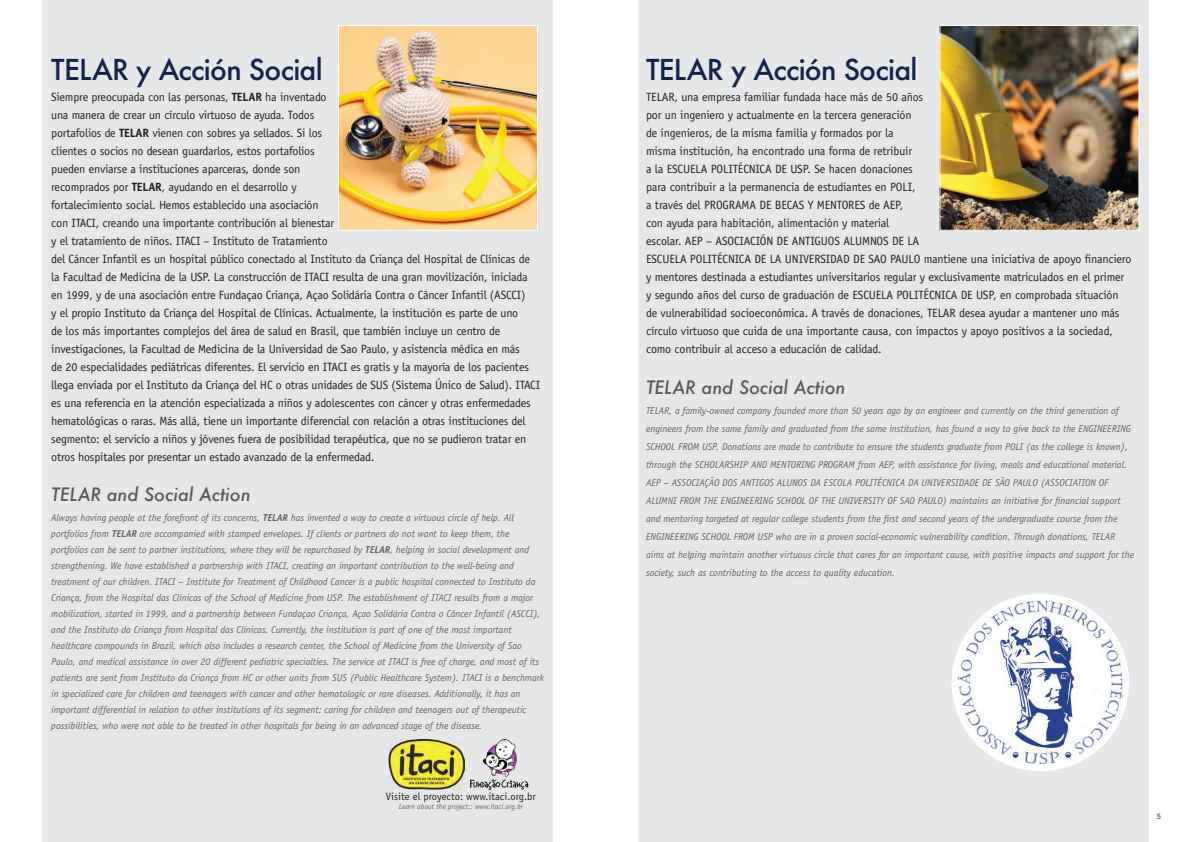
<style>
.page{position:relative;width:1191px;height:842px;background:#fff}
.page>*{position:absolute;margin:0;border:0;box-sizing:border-box;transform-origin:0 0}
.t1{font:500 28px "Futura";letter-spacing:-.025em;color:#14234e}
.t2{font:italic 500 18px "Futura";color:#57585a}
.t3{font:12px/18px "Officina Sans Std";letter-spacing:-.015em;color:#231f20}
.t4{font:10.5px "Officina Sans Std";color:#231f20}
.t5{font:italic 10px/16px "Officina Sans Std";letter-spacing:-.005em;color:#636366}
.t6{font:700 8px "Officina Serif Std";color:#636366}
.t7{font:italic 7.5px "Officina Sans Std";color:#636366}
.s1{font-weight:700}
</style>
<div class="page">
<div style="left:43px;top:0;width:510px;height:842px;background:#e6e7e9"></div>
<div style="left:638px;top:0;width:510px;height:842px;background:#e6e7e9"></div>
<img style="left:340px;top:27px;width:196px;height:202px">
<div style="left:338px;top:25px;width:200px;height:206px;border:1px solid #fff"></div>
<img style="left:941px;top:27px;width:196px;height:202px">
<div style="left:939px;top:25px;width:200px;height:206px;border:1px solid #fff"></div>
<img style="left:389px;top:740px;width:75px;height:49px">
<img style="left:471px;top:740px;width:57px;height:49px">
<img style="left:951px;top:594px;width:178px;height:177px;border-radius:89px">
<h1 class="t1" style="left:51px;top:50px;width:273px">TELAR y Acción Social</h1>
<h1 class="t1" style="left:646px;top:50px;width:273px">TELAR y Acción Social</h1>
<p class="t3" style="left:51px;top:88px;width:490px">Siempre preocupada con las personas, <span class="s1">TELAR</span> ha inventado<br>una manera de crear un círculo virtuoso de ayuda. Todos<br>portafolios de <span class="s1">TELAR</span> vienen con sobres ya sellados. Si los<br>clientes o socios no desean guardarlos, estos portafolios<br>pueden enviarse a instituciones aparceras, donde son<br>recomprados por <span class="s1">TELAR</span>, ayudando en el desarrollo y<br>fortalecimiento social. Hemos establecido una asociación<br>con ITACI, creando una importante contribución al bienestar<br>y el tratamiento de niños. ITACI – Instituto de Tratamiento<br>del Cáncer Infantil es un hospital público conectado al Instituto da Criança del Hospital de Clínicas de la Facultad de Medicina de la USP. La construcción de ITACI resulta de una gran movilización, iniciada en 1999, y de una asociación entre Fundaçao Criança, Açao Solidária Contra o Câncer Infantil (ASCCI)<br>y el propio Instituto da Criança del Hospital de Clínicas. Actualmente, la institución es parte de uno<br>de los más importantes complejos del área de salud en Brasil, que también incluye un centro de investigaciones, la Facultad de Medicina de la Universidad de Sao Paulo, y asistencia médica en más<br>de 20 especialidades pediátricas diferentes. El servicio en ITACI es gratis y la mayoría de los pacientes llega enviada por el Instituto da Criança del HC o otras unidades de SUS (Sistema Único de Salud). ITACI es una referencia en la atención especializada a niños y adolescentes con cáncer y otras enfermedades hematológicas o raras. Más allá, tiene un importante diferencial con relación a otras instituciones del segmento: el servicio a niños y jóvenes fuera de posibilidad terapéutica, que no se pudieron tratar en otros hospitales por presentar un estado avanzado de la enfermedad.</p>
<p class="t3" style="left:646px;top:88px;width:487px">TELAR, una empresa familiar fundada hace más de 50 años<br>por un ingeniero y actualmente en la tercera generación<br>de ingenieros, de la misma familia y formados por la<br>misma institución, ha encontrado una forma de retribuir<br>a la ESCUELA POLITÉCNICA DE USP. Se hacen donaciones<br>para contribuir a la permanencia de estudiantes en POLI,<br>a través del PROGRAMA DE BECAS Y MENTORES de AEP,<br>con ayuda para habitación, alimentación y material<br>escolar. AEP – ASOCIACIÓN DE ANTIGUOS ALUMNOS DE LA<br>ESCUELA POLITÉCNICA DE LA UNIVERSIDAD DE SAO PAULO mantiene una iniciativa de apoyo financiero y mentores destinada a estudiantes universitarios regular y exclusivamente matriculados en el primer y segundo años del curso de graduación de ESCUELA POLITÉCNICA DE USP, en comprobada situación de vulnerabilidad socioeconómica. A través de donaciones, TELAR desea ayudar a mantener uno más círculo virtuoso que cuida de una importante causa, con impactos y apoyo positivos a la sociedad, como contribuir al acceso a educación de calidad.</p>
<h2 class="t2" style="left:646px;top:375px;width:201px">TELAR and Social Action</h2>
<p class="t5" style="left:646px;top:402px;width:490px;line-height:18px">TELAR, a family-owned company founded more than 50 years ago by an engineer and currently on the third generation of engineers from the same family and graduated from the same institution, has found a way to give back to the ENGINEERING SCHOOL FROM USP. Donations are made to contribute to ensure the students graduate from POLI (as the college is known), through the SCHOLARSHIP AND MENTORING PROGRAM from AEP, with assistance for living, meals and educational material.<br>AEP – ASSOCIAÇÃO DOS ANTIGOS ALUNOS DA ESCOLA POLITÉCNICA DA UNIVERSIDADE DE SÃO PAULO (ASSOCIATION OF ALUMNI FROM THE ENGINEERING SCHOOL OF THE UNIVERSITY OF SAO PAULO) maintains an initiative for financial support and mentoring targeted at regular college students from the first and second years of the undergraduate course from the ENGINEERING SCHOOL FROM USP who are in a proven social-economic vulnerability condition. Through donations, TELAR aims at helping maintain another virtuous circle that cares for an important cause, with positive impacts and support for the society, such as contributing to the access to quality education.</p>
<h2 class="t2" style="left:51px;top:482px;width:201px">TELAR and Social Action</h2>
<p class="t5" style="left:51px;top:510px;width:494px">Always having people at the forefront of its concerns, <span class="s1">TELAR</span> has invented a way to create a virtuous circle of help. All portfolios from <span class="s1">TELAR</span> are accompanied with stamped envelopes. If clients or partners do not want to keep them, the portfolios can be sent to partner institutions, where they will be repurchased by <span class="s1">TELAR</span>, helping in social development and strengthening. We have established a partnership with ITACI, creating an important contribution to the well-being and treatment of our children. ITACI – Institute for Treatment of Childhood Cancer is a public hospital connected to Instituto da Criança, from the Hospital das Clínicas of the School of Medicine from USP. The establishment of ITACI results from a major mobilization, started in 1999, and a partnership between Fundaçao Criança, Açao Solidária Contra o Câncer Infantil (ASCCI), and the Instituto da Criança from Hospital das Clínicas. Currently, the institution is part of one of the most important healthcare compounds in Brazil, which also includes a research center, the School of Medicine from the University of Sao Paulo, and medical assistance in over 20 different pediatric specialties. The service at ITACI is free of charge, and most of its patients are sent from Instituto da Criança from HC or other units from SUS (Public Healthcare System). ITACI is a benchmark in specialized care for children and teenagers with cancer and other hematologic or rare diseases. Additionally, it has an important differential in relation to other institutions of its segment: caring for children and teenagers out of therapeutic possibilities, who were not able to be treated in other hospitals for being in an advanced stage of the disease.</p>
<p class="t4" style="left:386px;top:790px;width:151px">Visite el proyecto: www.itaci.org.br</p>
<p class="t7" style="left:399px;top:802px;width:126px">Learn about the project:: www.itaci.org.br</p>
<p class="t6" style="left:1157px;top:812px;width:6px">5</p>
</div>
